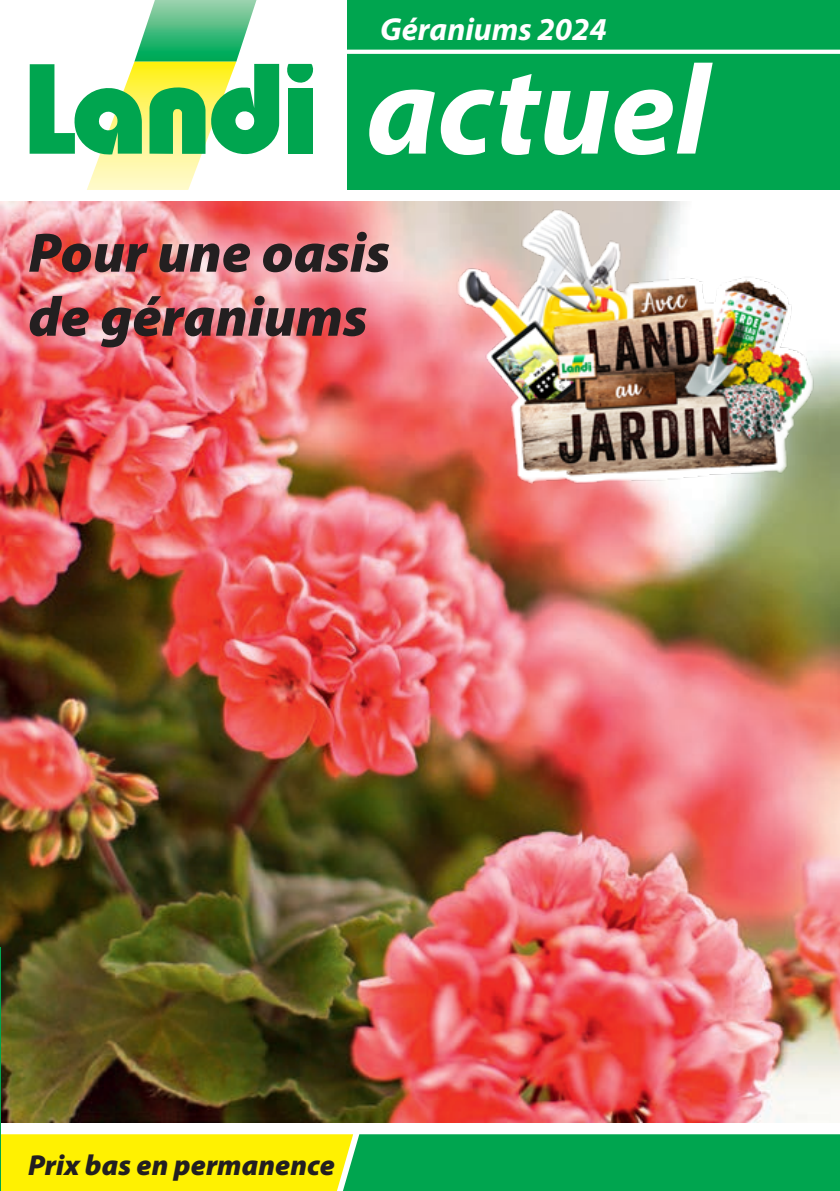
<style>
.page{position:relative;width:840px;height:1191px;background:#fff}
.page>*{position:absolute;margin:0;border:0;box-sizing:border-box;transform-origin:0 0}
.t1{font:italic 700 128px "Myriad Pro";color:#fff}
.t2{font:italic 900 56px/64px "Myriad Pro";color:#231f20}
.t3{font:italic 700 32px "Myriad Pro";color:#fff}
.t4{font:italic 900 29px "Myriad Pro";color:#231f20}
</style>
<div class="page">
<svg style="left:0;top:1134px;width:839px;height:57px;background:#6bc531"></svg>
<div style="left:346px;top:0;width:493px;height:190px;background:#00a54f"></div>
<svg style="left:287px;top:64px;width:27px;height:19px"></svg>
<div style="left:288px;top:88px;width:24px;height:66px;background:#00a54f"></div>
<svg style="left:30px;top:0;width:249px;height:190px"></svg>
<svg style="left:346px;top:50px;width:493px;height:4px;background:#f7fcf9"></svg>
<img style="left:0;top:201px;width:839px;height:922px">
<img style="left:441px;top:204px;width:392px;height:285px">
<p class="t3" style="left:380px;top:8px;width:228px">Géraniums 2024</p>
<h1 class="t1" style="left:366px;top:27px;width:344px">actuel</h1>
<p class="t2" style="left:28px;top:219px;width:363px">Pour une oasis de géraniums</p>
<p class="t4" style="left:28px;top:1146px;width:308px">Prix bas en permanence</p>
</div>
